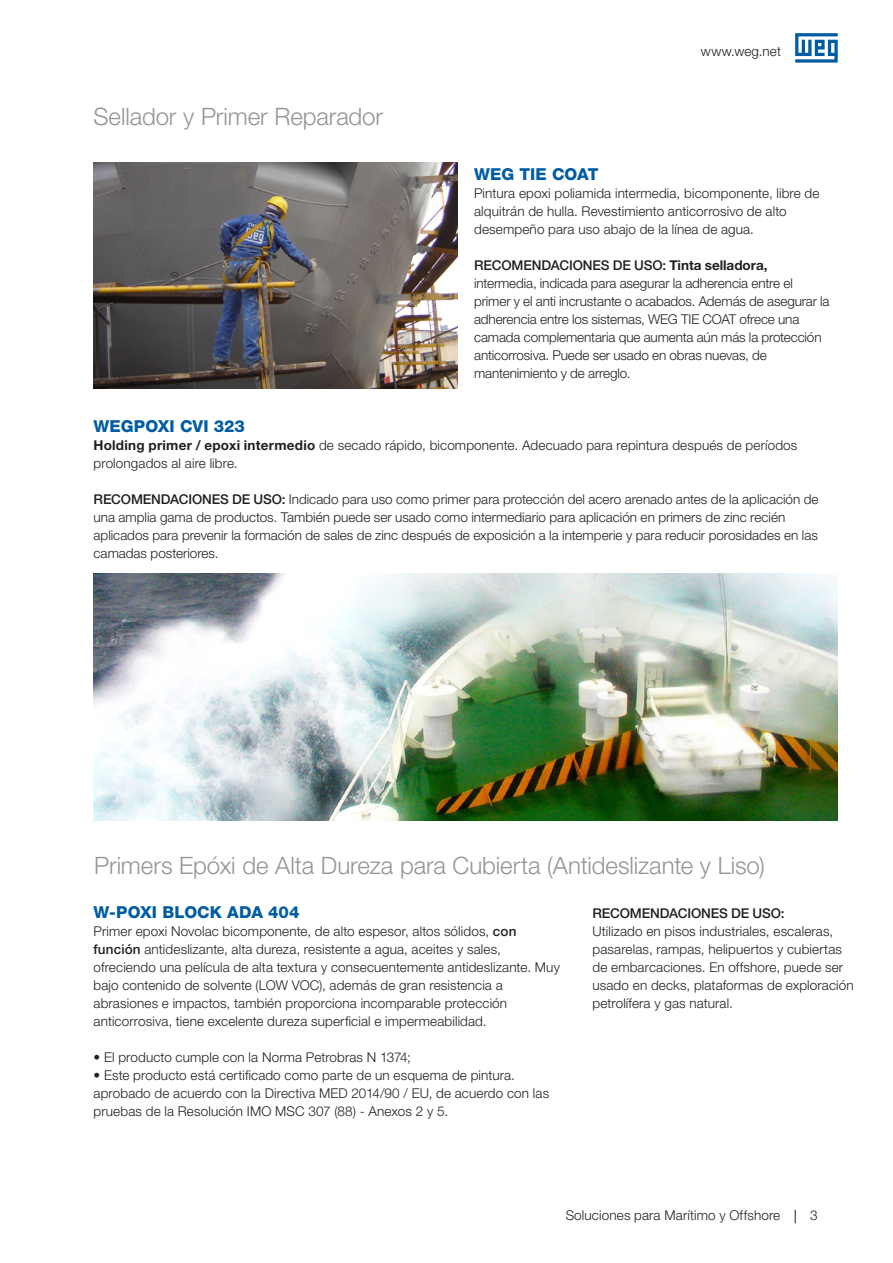
<style>
.page{position:relative;width:893px;height:1263px;background:#fff}
.page>*{position:absolute;margin:0;border:0;box-sizing:border-box;transform-origin:0 0}
._09___Copy_BLACK_HN4{font:300 24px "Helvetica Neue LT Pro";letter-spacing:-.005em;color:#939598}
._09___Copy_BLACK_HN4-2{font:800 16.5px "Helvetica Neue LT Pro";letter-spacing:.005em;color:#015ca3}
._09___Copy_BLACK_HN4-3{font:300 13.5px/18px "Helvetica Neue LT Pro";letter-spacing:.005em;color:#231f20}
._09___Copy_BLACK_HN4-4{font:500 13.5px "Helvetica Neue LT Pro";letter-spacing:-.01em;color:#231f20}
.s1{font-weight:700}
.s2{font-weight:500}
</style>
<div class="page">
<svg style="left:795px;top:33px;width:43px;height:30px"></svg>
<svg style="left:795px;top:1210px;width:1px;height:13px"></svg>
<img style="left:94px;top:573px;width:744px;height:248px">
<img style="left:94px;top:162px;width:363px;height:227px">
<p class="_09___Copy_BLACK_HN4" style="left:94px;top:102px;width:291px">Sellador y Primer Reparador</p>
<p class="_09___Copy_BLACK_HN4-3" style="left:701px;top:42px;width:82px">www.weg.net</p>
<p class="_09___Copy_BLACK_HN4-2" style="left:474px;top:164px;width:126px">WEG TIE COAT</p>
<p class="_09___Copy_BLACK_HN4-3" style="left:474px;top:184px;width:347px">Pintura epoxi poliamida intermedia, bicomponente, libre de alquitrán de hulla. Revestimiento anticorrosivo de alto desempeño para uso abajo de la línea de agua.</p>
<p class="_09___Copy_BLACK_HN4-4" style="left:474px;top:257px;width:295px">RECOMENDACIONES DE USO: <span class="s1">Tinta selladora,</span></p>
<p class="_09___Copy_BLACK_HN4-3" style="left:474px;top:274px;width:320px">intermedia, indicada para asegurar la adherencia entre el</p>
<p class="_09___Copy_BLACK_HN4-3" style="left:474px;top:292px;width:357px">primer y el anti incrustante o acabados. Además de asegurar la adherencia entre los sistemas, WEG TIE COAT ofrece una camada complementaria que aumenta aún más la protección anticorrosiva. Puede ser usado en obras nuevas, de mantenimiento y de arreglo.</p>
<p class="_09___Copy_BLACK_HN4-2" style="left:94px;top:416px;width:153px">WEGPOXI CVI 323</p>
<p class="_09___Copy_BLACK_HN4-3" style="left:94px;top:436px;width:705px"><span class="s1">Holding primer / epoxi intermedio</span> de secado rápido, bicomponente. Adecuado para repintura después de períodos prolongados al aire libre.</p>
<p class="_09___Copy_BLACK_HN4-3" style="left:94px;top:490px;width:726px"><span class="s2">RECOMENDACIONES DE USO:</span> Indicado para uso como primer para protección del acero arenado antes de la aplicación de una amplia gama de productos. También puede ser usado como intermediario para aplicación en primers de zinc recién aplicados para prevenir la formación de sales de zinc después de exposición a la intemperie y para reducir porosidades en las camadas posteriores.</p>
<p class="_09___Copy_BLACK_HN4" style="left:94px;top:851px;width:672px">Primers Epóxi de Alta Dureza para Cubierta (Antideslizante y Liso)</p>
<p class="_09___Copy_BLACK_HN4-2" style="left:94px;top:902px;width:207px">W-POXI BLOCK ADA 404</p>
<p class="_09___Copy_BLACK_HN4-3" style="left:94px;top:922px;width:468px">Primer epoxi Novolac bicomponente, de alto espesor, altos sólidos, <span class="s2">con función</span> antideslizante, alta dureza, resistente a agua, aceites y sales, ofreciendo una película de alta textura y consecuentemente antideslizante. Muy bajo contenido de solvente (LOW VOC), además de gran resistencia a abrasiones e impactos, también proporciona incomparable protección anticorrosiva, tiene excelente dureza superficial e impermeabilidad.</p>
<p class="_09___Copy_BLACK_HN4-3" style="left:94px;top:1048px;width:319px">• El producto cumple con la Norma Petrobras N 1374;</p>
<p class="_09___Copy_BLACK_HN4-3" style="left:94px;top:1066px;width:423px">• Este producto está certificado como parte de un esquema de pintura.</p>
<p class="_09___Copy_BLACK_HN4-3" style="left:94px;top:1084px;width:457px">aprobado de acuerdo con la Directiva MED 2014/90 / EU, de acuerdo con las pruebas de la Resolución IMO MSC 307 (88) - Anexos 2 y 5.</p>
<p class="_09___Copy_BLACK_HN4-4" style="left:592px;top:905px;width:194px">RECOMENDACIONES DE USO:</p>
<p class="_09___Copy_BLACK_HN4-3" style="left:592px;top:922px;width:263px">Utilizado en pisos industriales, escaleras, pasarelas, rampas, helipuertos y cubiertas de embarcaciones. En offshore, puede ser usado en decks, plataformas de exploración petrolífera y gas natural.</p>
<p class="_09___Copy_BLACK_HN4-3" style="left:566px;top:1206px;width:216px">Soluciones para Marítimo y Offshore</p>
<p class="_09___Copy_BLACK_HN4-3" style="left:810px;top:1206px;width:9px">3</p>
</div>
